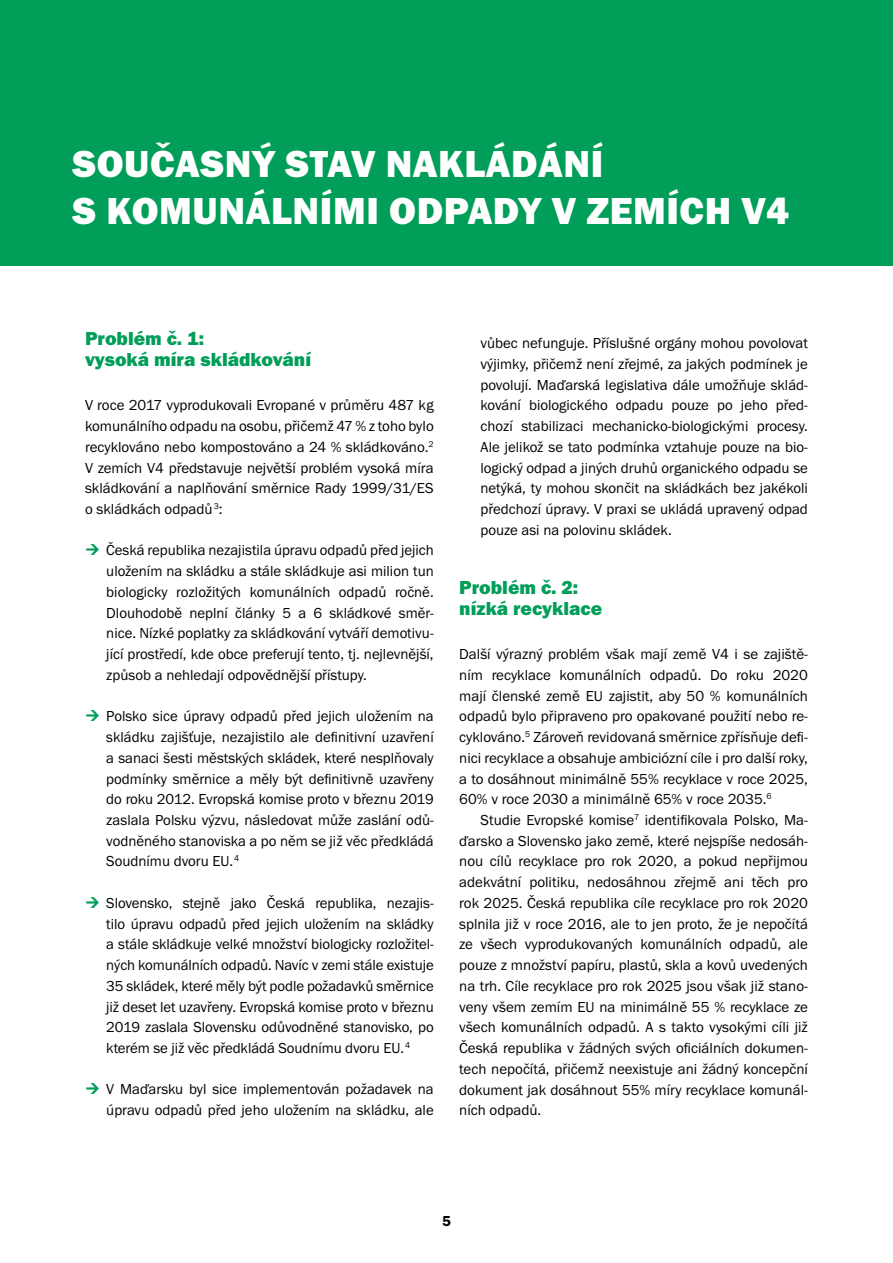
<style>
.page{position:relative;width:893px;height:1263px;background:#fff}
.page>*{position:absolute;margin:0;border:0;box-sizing:border-box;transform-origin:0 0}
.t1{font:39px/46.8px "Franklin Got Itc TOT Hea";letter-spacing:.015em;color:#fff}
.t2{font:19.5px/20.7px "Franklin Got Itc TOT Hea";color:#009e59}
.t3{font:15px/20.7px "Franklin Got Itc TOT Boo";color:#000;text-align:justify}
.t4{font:15px "Franklin Got Itc TOT Dem";color:#000}
</style>
<div class="page">
<div style="left:0;top:0;width:893px;height:265px;background:#009e59"></div>
<h1 class="t1" style="left:73px;top:141px;width:718px">SOUČASNÝ STAV NAKLÁDÁNÍ<br>S KOMUNÁLNÍMI ODPADY V ZEMÍCH V4</h1>
<h2 class="t2" style="left:85px;top:328px;width:228px">PROBLÉM Č. 1:<br>VYSOKÁ MÍRA SKLÁDKOVÁNÍ</h2>
<p class="t3" style="left:85px;top:395px;width:350px">V roce 2017 vyprodukovali Evropané v průměru 487 kg komunálního odpadu na osobu, přičemž 47 % z toho bylo recyklováno nebo kompostováno a 24 % skládkováno.<sup>2<br></sup>V zemích V4 představuje největší problém vysoká míra skládkování a naplňování směrnice Rady 1999/31/ES o skládkách odpadů<sup>3</sup>:</p>
<p class="t3" style="left:106px;top:540px;width:329px">Česká republika nezajistila úpravu odpadů před jejich uložením na skládku a stále skládkuje asi milion tun biologicky rozložitých komunálních odpadů ročně.<br>Dlouhodobě neplní články 5 a 6 skládkové směr&shy;nice. Nízké poplatky za skládkování vytváří demotivu&shy;jící prostředí, kde obce preferují tento, tj. nejlevnější, způsob a nehledají odpovědnější přístupy.</p>
<p class="t3" style="left:106px;top:706px;width:329px">Polsko sice úpravy odpadů před jejich uložením na skládku zajišťuje, nezajistilo ale definitivní uzavření a sanaci šesti městských skládek, které nesplňovaly podmínky směrnice a měly být definitivně uzavřeny do roku 2012. Evropská komise proto v březnu 2019 zaslala Polsku výzvu, následovat může zaslání odů&shy;vodněného stanoviska a po něm se již věc předkládá Soudnímu dvoru EU.<sup>4</sup></p>
<p class="t3" style="left:106px;top:893px;width:329px">Slovensko, stejně jako Česká republika, nezajis&shy;tilo úpravu odpadů před jejich uložením na skládky a stále skládkuje velké množství biologicky rozložitel&shy;ných komunálních odpadů. Navíc v zemi stále existuje 35 skládek, které měly být podle požadavků směrnice již deset let uzavřeny. Evropská komise proto v březnu 2019 zaslala Slovensku odůvodněné stanovisko, po kterém se již věc předkládá Soudnímu dvoru EU.<sup>4</sup></p>
<p class="t3" style="left:106px;top:1079px;width:329px">V Maďarsku byl sice implementován požadavek na úpravu odpadů před jeho uložením na skládku, ale</p>
<p class="t3" style="left:480px;top:333px;width:329px">vůbec nefunguje. Příslušné orgány mohou povolovat výjimky, přičemž není zřejmé, za jakých podmínek je povolují. Maďarská legislativa dále umožňuje sklád&shy;kování biologického odpadu pouze po jeho před&shy;chozí stabilizaci mechanicko-biologickými procesy.<br>Ale jelikož se tato podmínka vztahuje pouze na bio&shy;logický odpad a jiných druhů organického odpadu se netýká, ty mohou skončit na skládkách bez jakékoli předchozí úpravy. V praxi se ukládá upravený odpad pouze asi na polovinu skládek.</p>
<h2 class="t2" style="left:459px;top:577px;width:145px">PROBLÉM Č. 2:<br>NÍZKÁ RECYKLACE</h2>
<p class="t3" style="left:459px;top:644px;width:350px">Další výrazný problém však mají země V4 i se zajiště&shy;ním recyklace komunálních odpadů. Do roku 2020 mají členské země EU zajistit, aby 50 % komunálních odpadů bylo připraveno pro opakované použití nebo re&shy;cyklováno.<sup>5</sup> Zároveň revidovaná směrnice zpřísňuje defi&shy;nici recyklace a obsahuje ambiciózní cíle i pro další roky, a to dosáhnout minimálně 55% recyklace v roce 2025, 60% v roce 2030 a minimálně 65% v roce 2035.<sup>6</sup></p>
<p class="t3" style="left:459px;top:810px;width:350px;text-indent:21px">Studie Evropské komise<sup>7</sup> identifikovala Polsko, Ma&shy;ďarsko a Slovensko jako země, které nejspíše nedosáh&shy;nou cílů recyklace pro rok 2020, a pokud nepřijmou adekvátní politiku, nedosáhnou zřejmě ani těch pro rok 2025. Česká republika cíle recyklace pro rok 2020 splnila již v roce 2016, ale to jen proto, že je nepočítá ze všech vyprodukovaných komunálních odpadů, ale pouze z množství papíru, plastů, skla a kovů uvedených na trh. Cíle recyklace pro rok 2025 jsou však již stano&shy;veny všem zemím EU na minimálně 55 % recyklace ze všech komunálních odpadů. A s takto vysokými cíli již Česká republika v žádných svých oficiálních dokumen&shy;tech nepočítá, přičemž neexistuje ani žádný koncepční dokument jak dosáhnout 55% míry recyklace komunál&shy;ních odpadů.</p>
<p class="t4" style="left:442px;top:1213px;width:10px">5</p>
</div>
